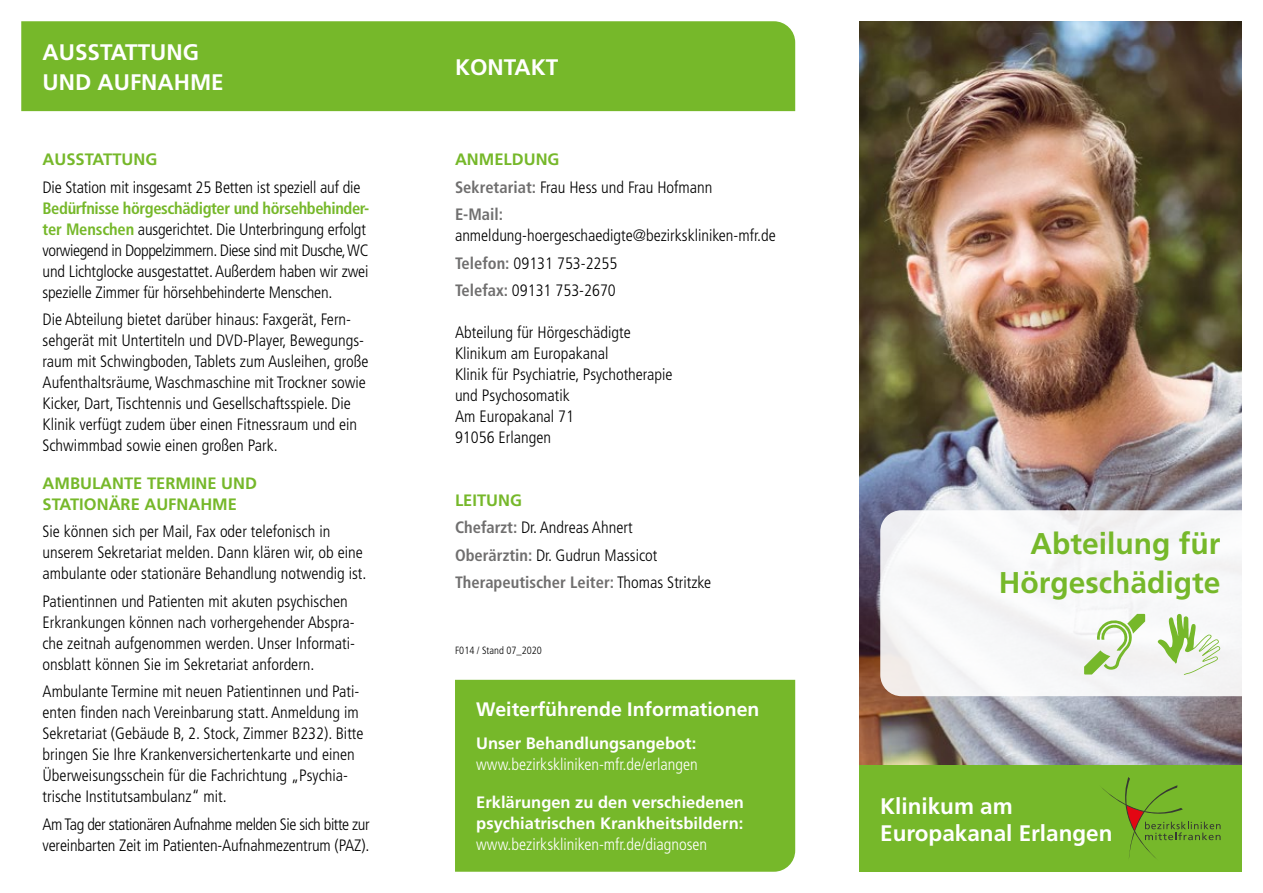
<style>
.page{position:relative;width:1263px;height:893px;background:#fff}
.page>*{position:absolute;margin:0;border:0;box-sizing:border-box;transform-origin:0 0}
.t1{font:700 30px/39px "Frutiger";color:#76b82a;text-align:right}
.t2{font:700 22.5px/30px "Frutiger";color:#fff}
.t3{font:700 19.5px "Frutiger";color:#fff}
.t4{font:300 condensed 16.5px/21px "Frutiger";color:#000}
.t5{font:300 condensed 16.5px/21px "Frutiger";letter-spacing:-.03em;color:#000}
.t6{font:700 16.5px/21px "Frutiger";color:#fff}
.t7{font:300 condensed 16.5px "Frutiger";color:#fff}
.t8{font:700 16.5px/21px "Frutiger";color:#76b82a}
.t9{font:300 condensed 10.5px "Frutiger";color:#000}
.s1{font-weight:700;color:#76b82a}
.s2{font-weight:700;font-stretch:normal;color:#76b82a}
.s3{font-weight:700;color:#706f6f}
</style>
<div class="page">
<div style="left:21px;top:21px;width:774px;height:90px;background:#76b82a"></div>
<img style="left:859px;top:21px;width:383px;height:744px">
<svg style="left:880px;top:510px;width:362px;height:186px"></svg>
<div style="left:859px;top:765px;width:383px;height:107px;background:#76b82a"></div>
<svg style="left:1102px;top:777px;width:118px;height:81px"></svg>
<svg style="left:1084px;top:614px;width:61px;height:60px"></svg>
<svg style="left:1158px;top:614px;width:62px;height:61px"></svg>
<div style="left:455px;top:680px;width:340px;height:192px;background:#76b82a"></div>
<h2 class="t2" style="left:43px;top:37px;width:183px">AUSSTATTUNG<br>UND AUFNAHME</h2>
<p class="t8" style="left:43px;top:149px;width:116px">AUSSTATTUNG</p>
<p class="t4" style="left:43px;top:177px;width:319px">Die Station mit insgesamt 25 Betten ist speziell auf die</p>
<p class="t4" style="left:43px;top:198px;width:328px"><span class="s1">Bedürfnisse hörgeschädigter und hörsehbehinder&shy;ter Menschen</span> ausgerichtet. Die Unterbringung erfolgt vorwiegend in Doppelzimmern. Diese sind mit Dusche, WC und Lichtglocke ausgestattet. Außerdem haben wir zwei spezielle Zimmer für hörsehbehinderte Menschen.</p>
<p class="t4" style="left:43px;top:309px;width:328px">Die Abteilung bietet darüber hinaus: Faxgerät, Fern&shy;sehgerät mit Untertiteln und DVD-Player, Bewegungs&shy;raum mit Schwingboden, Tablets zum Ausleihen, große Aufenthaltsräume, Waschmaschine mit Trockner sowie Kicker, Dart, Tischtennis und Gesellschaftsspiele. Die Klinik verfügt zudem über einen Fitnessraum und ein Schwimmbad sowie einen großen Park.</p>
<p class="t8" style="left:43px;top:473px;width:216px">AMBULANTE TERMINE UND<br>STATIONÄRE AUFNAHME</p>
<p class="t4" style="left:43px;top:521px;width:325px">Sie können sich per Mail, Fax oder telefonisch in unserem Sekretariat melden. Dann klären wir, ob eine ambulante oder stationäre Behandlung notwendig ist.</p>
<p class="t4" style="left:43px;top:591px;width:314px">Patientinnen und Patienten mit akuten psychischen Erkrankungen können nach vorhergehender Abspra&shy;che zeitnah aufgenommen werden. Unser Informati&shy;onsblatt können Sie im Sekretariat anfordern.</p>
<p class="t4" style="left:43px;top:681px;width:322px">Ambulante Termine mit neuen Patientinnen und Pati&shy;enten finden nach Vereinbarung statt. Anmeldung im Sekretariat (Gebäude B, 2. Stock, Zimmer B232). Bitte bringen Sie Ihre Krankenversichertenkarte und einen Überweisungsschein für die Fachrichtung „Psychia&shy;trische Institutsambulanz“ mit.</p>
<p class="t5" style="left:43px;top:813px;width:329px">Am Tag der stationären Aufnahme melden Sie sich bitte zur vereinbarten Zeit im Patienten-Aufnahmezentrum (PAZ).</p>
<h2 class="t2" style="left:455px;top:52px;width:105px">KONTAKT</h2>
<p class="t4" style="left:455px;top:146px;width:259px;line-height:27.3px"><span class="s2">ANMELDUNG<br></span><span class="s3">Sekretariat:</span> Frau Hess und Frau Hofmann<br><span class="s3">E-Mail:</span></p>
<p class="t4" style="left:455px;top:222px;width:322px;line-height:27.3px">anmeldung-hoergeschaedigte@bezirkskliniken-mfr.de<br><span class="s3">Telefon:</span> 09131 753-2255<br><span class="s3">Telefax:</span> 09131 753-2670</p>
<p class="t4" style="left:455px;top:322px;width:219px">Abteilung für Hörgeschädigte<br>Klinikum am Europakanal<br>Klinik für Psychiatrie, Psychotherapie und Psychosomatik<br>Am Europakanal 71<br>91056 Erlangen</p>
<p class="t4" style="left:455px;top:487px;width:257px;line-height:27.3px"><span class="s2">LEITUNG<br></span><span class="s3">Chefarzt:</span> Dr. Andreas Ahnert<br><span class="s3">Oberärztin:</span> Dr. Gudrun Massicot<br><span class="s3">Therapeutischer Leiter:</span> Thomas Stritzke</p>
<p class="t9" style="left:455px;top:645px;width:88px">F014 / Stand 07_2020</p>
<p class="t3" style="left:476px;top:697px;width:285px">Weiterführende Informationen</p>
<p class="t6" style="left:476px;top:733px;width:222px">Unser Behandlungsangebot:</p>
<p class="t7" style="left:476px;top:755px;width:223px">www.bezirkskliniken-mfr.de/erlangen</p>
<p class="t6" style="left:476px;top:792px;width:269px">Erklärungen zu den verschiedenen psychiatrischen Krankheitsbildern:</p>
<p class="t7" style="left:476px;top:835px;width:232px">www.bezirkskliniken-mfr.de/diagnosen</p>
<h1 class="t1" style="left:999px;top:524px;width:223px">Abteilung für<br>Hörgeschädigte</h1>
<h2 class="t2" style="left:880px;top:792px;width:234px;line-height:27px">Klinikum am<br>Europakanal Erlangen</h2>
</div>
